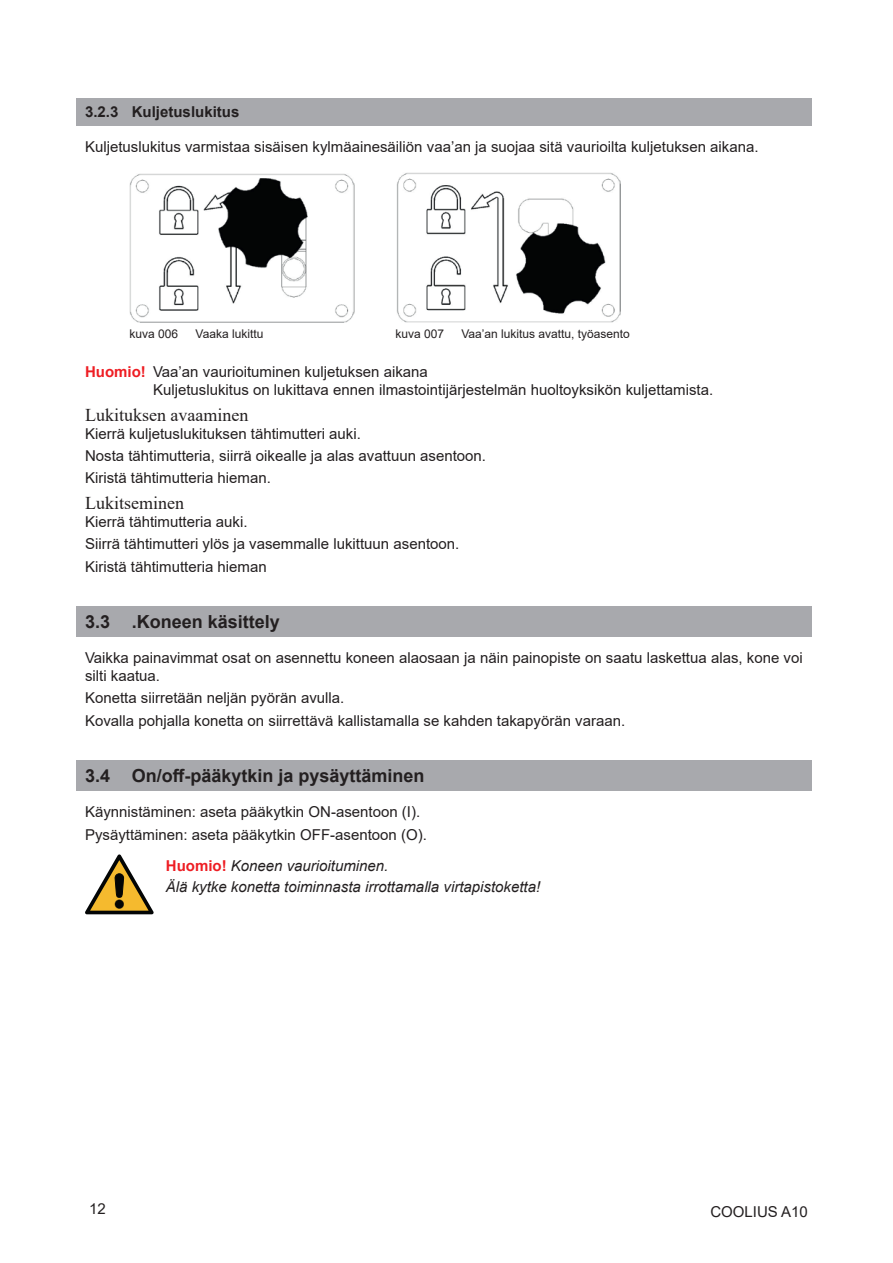
<style>
.page{position:relative;width:893px;height:1263px;background:#fff}
.page>*{position:absolute;margin:0;border:0;box-sizing:border-box;transform-origin:0 0}
.t1{font:700 18px "Arial";color:#231f20}
.t2{font:18px "Times New Roman";color:#231f20}
.t3{font:15px/22.2px "Arial";color:#231f20}
.t4{font:italic 15px/20.5px "Arial";color:#231f20}
.t5{font:700 15px "Arial";color:#231f20}
.t6{font:12px "Arial";color:#231f20}
.s1{font-weight:700;color:#ee1d23}
.s2{font-weight:700;font-style:normal;color:#ee1d23}
</style>
<div class="page">
<div style="left:77px;top:98px;width:735px;height:28px;background:#a8a9ad"></div>
<div style="left:77px;top:606px;width:735px;height:31px;background:#a8a9ad"></div>
<div style="left:77px;top:761px;width:735px;height:30px;background:#a8a9ad"></div>
<img style="left:130px;top:173px;width:224px;height:150px">
<img style="left:396px;top:173px;width:224px;height:150px">
<svg style="left:85px;top:854px;width:69px;height:60px"></svg>
<p class="t5" style="left:85px;top:101px;width:156px">3.2.3 Kuljetuslukitus</p>
<p class="t3" style="left:85px;top:136px;width:675px">Kuljetuslukitus varmistaa sisäisen kylmäainesäiliön vaa’an ja suojaa sitä vaurioilta kuljetuksen aikana.</p>
<p class="t6" style="left:130px;top:325px;width:50px">kuva 006</p>
<p class="t6" style="left:196px;top:325px;width:69px">Vaaka lukittu</p>
<p class="t6" style="left:395px;top:325px;width:50px">kuva 007</p>
<p class="t6" style="left:461px;top:325px;width:170px">Vaa’an lukitus avattu, työasento</p>
<p class="t3" style="left:153px;top:362px;width:562px;line-height:18px;text-indent:-68px"><span class="s1">Huomio!</span> Vaa’an vaurioituminen kuljetuksen aikana<br>Kuljetuslukitus on lukittava ennen ilmastointijärjestelmän huoltoyksikön kuljettamista.</p>
<p class="t2" style="left:85px;top:402px;width:165px">Lukituksen avaaminen</p>
<p class="t3" style="left:85px;top:422px;width:403px">Kierrä kuljetuslukituksen tähtimutteri auki.<br>Nosta tähtimutteria, siirrä oikealle ja alas avattuun asentoon.<br>Kiristä tähtimutteria hieman.</p>
<p class="t2" style="left:85px;top:490px;width:100px">Lukitseminen</p>
<p class="t3" style="left:85px;top:510px;width:376px">Kierrä tähtimutteria auki.<br>Siirrä tähtimutteri ylös ja vasemmalle lukittuun asentoon.<br>Kiristä tähtimutteria hieman</p>
<p class="t1" style="left:85px;top:609px;width:196px">3.3 .Koneen käsittely</p>
<p class="t3" style="left:85px;top:649px;width:719px;line-height:18px">Vaikka painavimmat osat on asennettu koneen alaosaan ja näin painopiste on saatu laskettua alas, kone voi silti kaatua.</p>
<p class="t3" style="left:85px;top:687px;width:542px">Konetta siirretään neljän pyörän avulla.<br>Kovalla pohjalla konetta on siirrettävä kallistamalla se kahden takapyörän varaan.</p>
<p class="t1" style="left:85px;top:763px;width:341px">3.4 On/off-pääkytkin ja pysäyttäminen</p>
<p class="t3" style="left:85px;top:801px;width:343px">Käynnistäminen: aseta pääkytkin ON-asentoon (I).<br>Pysäyttäminen: aseta pääkytkin OFF-asentoon (O).</p>
<p class="t4" style="left:166px;top:856px;width:376px"><span class="s2">Huomio!</span> Koneen vaurioituminen.<br>Älä kytke konetta toiminnasta irrottamalla virtapistoketta!</p>
<p class="t3" style="left:89px;top:1198px;width:18px">12</p>
<p class="t3" style="left:710px;top:1200px;width:99px">COOLIUS A10</p>
</div>
